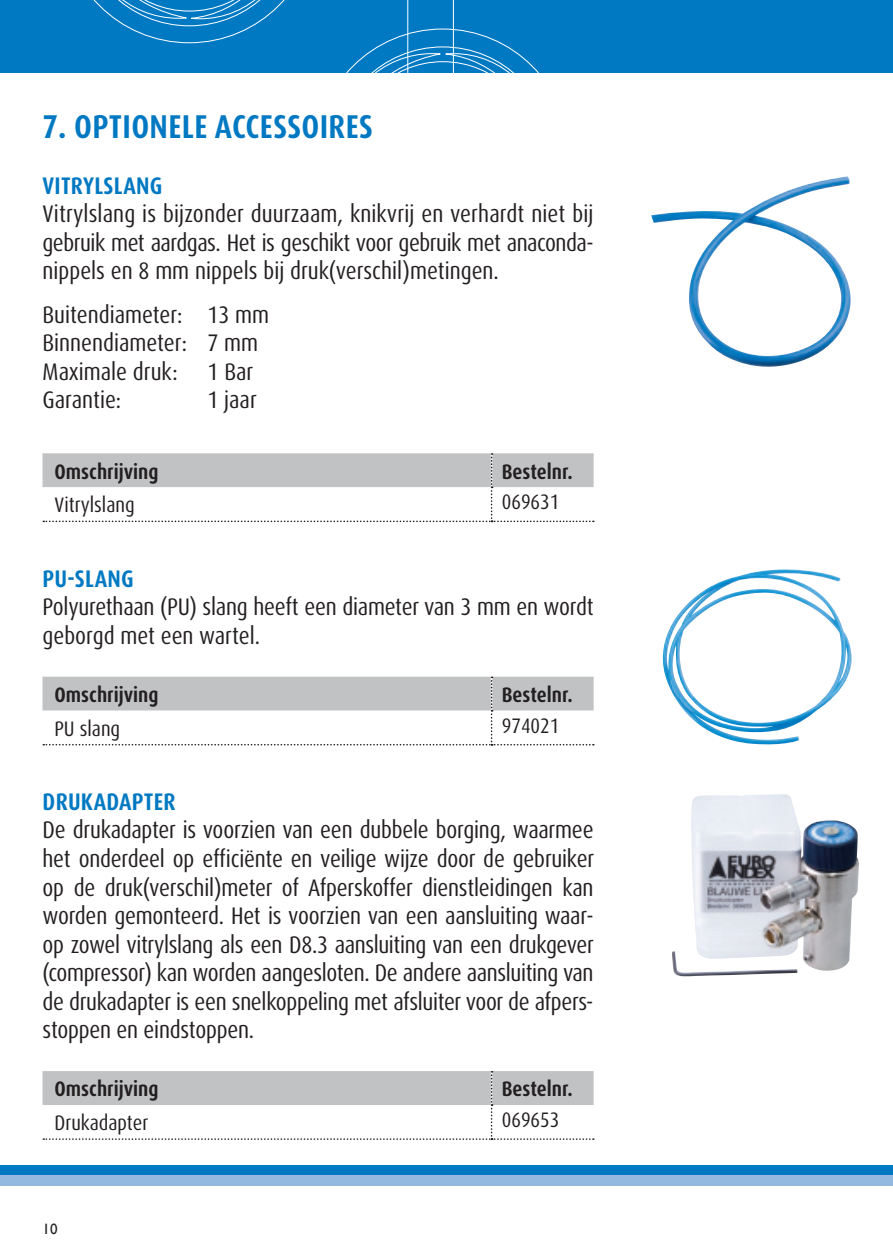
<style>
.page{position:relative;width:893px;height:1259px;background:#fff}
.page>*{position:absolute;margin:0;border:0;box-sizing:border-box;transform-origin:0 0}
.t1{font:700 condensed 33px "Dax Pro";letter-spacing:.01em;color:#0079c2}
.t2{font:condensed 24px/28.5px "Dax Pro";letter-spacing:-.01em;color:#231f20;text-align:justify}
.t3{font:700 condensed 24px "Dax Pro";letter-spacing:.01em;color:#0079c2}
.t4{font:700 condensed 21px "Dax Pro";color:#231f20}
.t5{font:condensed 21px "Dax Pro";color:#231f20}
.t6{font:15px "Gill Sans";color:#231f20}
</style>
<div class="page">
<div style="left:0;top:0;width:893px;height:73px;background:#0079c2"></div>
<div style="left:0;top:1165px;width:891px;height:10px;background:#0079c2"></div>
<div style="left:0;top:1175px;width:891px;height:11px;background:#94b9e1"></div>
<svg style="left:891px;top:1165px;width:2px;height:21px"></svg>
<svg style="left:93px;top:0;width:446px;height:73px"></svg>
<svg style="left:43px;top:453px;width:551px;height:69px"></svg>
<svg style="left:43px;top:676px;width:551px;height:69px"></svg>
<svg style="left:43px;top:1071px;width:551px;height:69px"></svg>
<img style="left:651px;top:176px;width:200px;height:191px">
<img style="left:662px;top:569px;width:190px;height:176px">
<img style="left:672px;top:794px;width:187px;height:182px">
<h1 class="t1" style="left:43px;top:112px;width:332px">7. OPTIONELE ACCESSOIRES</h1>
<p class="t3" style="left:43px;top:175px;width:121px">VITRYLSLANG</p>
<p class="t2" style="left:43px;top:201px;width:553px">Vitrylslang is bijzonder duurzaam, knikvrij en verhardt niet bij gebruik met aardgas. Het is geschikt voor gebruik met anaconda&shy;nippels en 8 mm nippels bij druk(verschil)metingen.</p>
<p class="t2" style="left:43px;top:302px;width:228px;text-align:left">Buitendiameter: 13 mm<br>Binnendiameter: 7 mm<br>Maximale druk: 1 Bar<br>Garantie:</p>
<p class="t2" style="left:208px;top:387px;width:51px">1 jaar</p>
<p class="t4" style="left:55px;top:462px;width:106px">Omschrijving</p>
<p class="t4" style="left:502px;top:462px;width:72px">Bestelnr.</p>
<p class="t5" style="left:55px;top:496px;width:82px">Vitrylslang</p>
<p class="t5" style="left:502px;top:493px;width:59px">069631</p>
<p class="t3" style="left:43px;top:568px;width:93px">PU-SLANG</p>
<p class="t2" style="left:43px;top:594px;width:553px">Polyurethaan (PU) slang heeft een diameter van 3 mm en wordt geborgd met een wartel.</p>
<p class="t4" style="left:55px;top:685px;width:106px">Omschrijving</p>
<p class="t4" style="left:502px;top:685px;width:72px">Bestelnr.</p>
<p class="t5" style="left:55px;top:719px;width:67px">PU slang</p>
<p class="t5" style="left:502px;top:716px;width:59px">974021</p>
<p class="t3" style="left:43px;top:791px;width:135px">DRUKADAPTER</p>
<p class="t2" style="left:43px;top:817px;width:553px">De drukadapter is voorzien van een dubbele borging, waarmee het onderdeel op efficiënte en veilige wijze door de gebruiker op de druk(verschil)meter of Afperskoffer dienstleidingen kan worden gemonteerd. Het is voorzien van een aansluiting waar&shy;op zowel vitrylslang als een D8.3 aansluiting van een drukgever (compressor) kan worden aangesloten. De andere aansluiting van de drukadapter is een snelkoppeling met afsluiter voor de afpers&shy;stoppen en eindstoppen.</p>
<p class="t4" style="left:55px;top:1080px;width:106px">Omschrijving</p>
<p class="t4" style="left:502px;top:1080px;width:72px">Bestelnr.</p>
<p class="t5" style="left:55px;top:1113px;width:95px">Drukadapter</p>
<p class="t5" style="left:502px;top:1110px;width:59px">069653</p>
<p class="t6" style="left:43px;top:1220px;width:16px">10</p>
</div>
